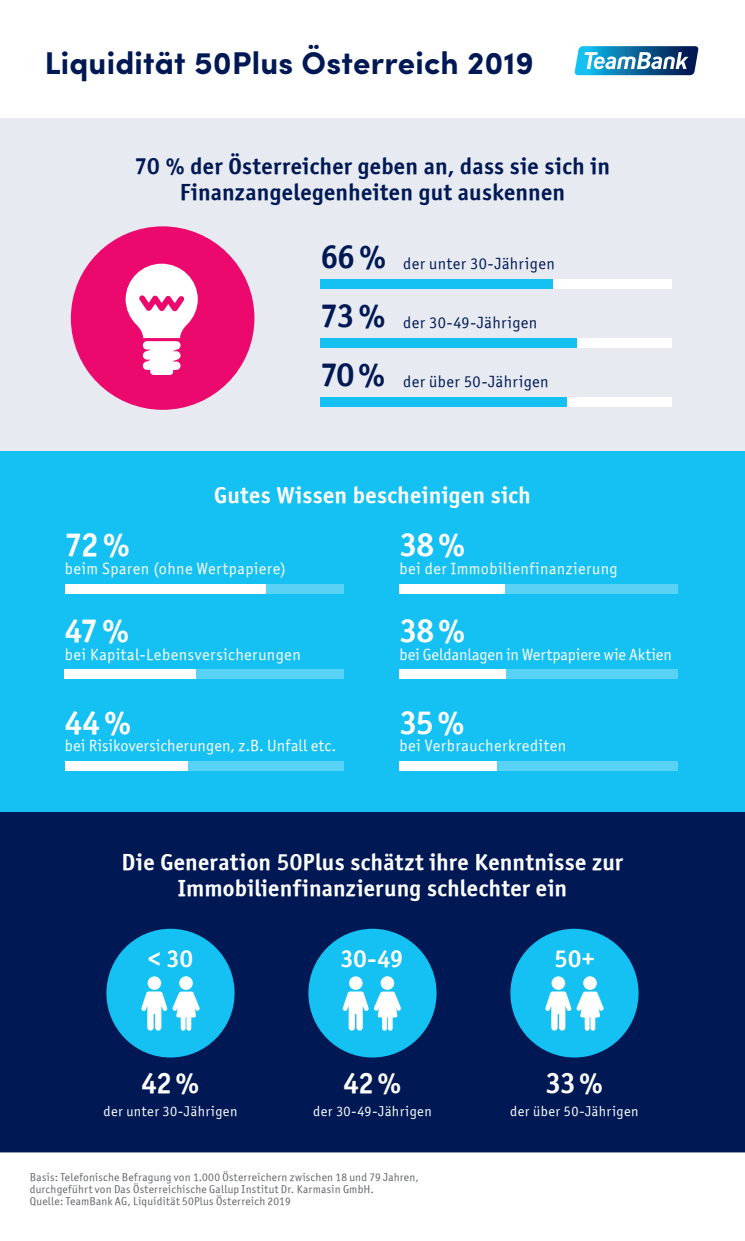
<style>
.page{position:relative;width:745px;height:1241px;background:#fff}
.page>*{position:absolute;margin:0;border:0;box-sizing:border-box;transform-origin:0 0}
.t1{font:33.25px "Officina Sans ITCTT Bold";letter-spacing:-.04em;color:#fff}
.t2{font:700 31.5px "Sofia Pro";letter-spacing:.005em;color:#001954}
.t3{font:29.22px "Officina Sans ITCTT Bold";color:#fff}
.t4{font:24.5px "Officina Sans ITCTT Bold";letter-spacing:.005em;color:#fff}
.t5{font:23.28px/26.2px "Officina Sans ITCTT Bold";letter-spacing:.01em;color:#fff;text-align:center}
.t6{font:23.28px/26.2px "Officina Sans ITCTT Bold";letter-spacing:.01em;color:#001954;text-align:center}
.t7{font:16.28px "Officina Sans ITCTT Book";letter-spacing:.025em;color:#fff}
.t8{font:16.28px "Officina Sans ITCTT Book";letter-spacing:.025em;color:#001954}
.t9{font:16.28px "Officina Sans ITCTT Book";color:#fff}
.t10{font:14.17px "Officina Sans ITCTT Book";letter-spacing:.03em;color:#fff}
.t11{font:11.38px/12.2px "Officina Sans ITCTT Book";letter-spacing:.025em;color:#636568}
.s1{font-family:"Officina Sans ITCTT Bold";font-size:33.25px}
</style>
<div class="page">
<div style="left:0;top:118px;width:744px;height:333px;background:#e7eaf1"></div>
<svg style="left:574px;top:46px;width:124px;height:29px"></svg>
<div style="left:0;top:811px;width:744px;height:341px;background:#001954"></div>
<div style="left:0;top:451px;width:744px;height:360px;background:#15c0f2"></div>
<div style="left:320px;top:396px;width:351px;height:10px;background:#fff"></div>
<div style="left:320px;top:396px;width:246px;height:10px;background:#15c0f2"></div>
<div style="left:320px;top:279px;width:351px;height:10px;background:#fff"></div>
<div style="left:320px;top:279px;width:232px;height:10px;background:#15c0f2"></div>
<div style="left:320px;top:338px;width:351px;height:10px;background:#fff"></div>
<div style="left:320px;top:338px;width:256px;height:10px;background:#15c0f2"></div>
<div style="left:65px;top:583px;width:278px;height:10px;background:#5ad2f5"></div>
<div style="left:65px;top:583px;width:200px;height:10px;background:#fff"></div>
<div style="left:399px;top:583px;width:278px;height:10px;background:#5ad2f5"></div>
<div style="left:399px;top:583px;width:106px;height:10px;background:#fff"></div>
<div style="left:65px;top:669px;width:278px;height:10px;background:#5ad2f5"></div>
<div style="left:65px;top:669px;width:131px;height:10px;background:#fff"></div>
<div style="left:399px;top:669px;width:278px;height:10px;background:#5ad2f5"></div>
<div style="left:399px;top:669px;width:106px;height:10px;background:#fff"></div>
<div style="left:65px;top:761px;width:278px;height:10px;background:#5ad2f5"></div>
<div style="left:65px;top:761px;width:122px;height:9px;background:#fff"></div>
<div style="left:399px;top:761px;width:278px;height:10px;background:#5ad2f5"></div>
<div style="left:399px;top:761px;width:98px;height:9px;background:#fff"></div>
<div style="left:71px;top:226px;width:183px;height:184px;background:#ec096d;border-radius:50%"></div>
<svg style="left:125px;top:264px;width:73px;height:111px"></svg>
<div style="left:106px;top:928px;width:128px;height:129px;background:#15c0f2;border-radius:50%"></div>
<div style="left:308px;top:928px;width:128px;height:129px;background:#15c0f2;border-radius:50%"></div>
<div style="left:510px;top:928px;width:128px;height:129px;background:#15c0f2;border-radius:50%"></div>
<div style="left:147px;top:976px;width:14px;height:13px;background:#fff;border-radius:50%"></div>
<div style="left:179px;top:976px;width:14px;height:13px;background:#fff;border-radius:50%"></div>
<svg style="left:141px;top:991px;width:59px;height:39px"></svg>
<div style="left:349px;top:976px;width:13px;height:13px;background:#fff;border-radius:50%"></div>
<div style="left:380px;top:976px;width:14px;height:13px;background:#fff;border-radius:50%"></div>
<svg style="left:342px;top:991px;width:59px;height:39px"></svg>
<div style="left:551px;top:976px;width:14px;height:13px;background:#fff;border-radius:50%"></div>
<div style="left:582px;top:976px;width:14px;height:13px;background:#fff;border-radius:50%"></div>
<svg style="left:545px;top:991px;width:58px;height:39px"></svg>
<h2 class="t2" style="left:45px;top:39px;width:490px">Liquidität 50Plus Österreich 2019</h2>
<h3 class="t6" style="left:135px;top:152px;width:476px">70 % der Österreicher geben an, dass sie sich in<br>Finanzangelegenheiten gut auskennen</h3>
<h3 class="t8" style="left:320px;top:254px;width:236px"><span class="s1">66%</span> der unter 30-Jährigen</h3>
<h3 class="t8" style="left:320px;top:313px;width:218px"><span class="s1">73%</span> der 30-49-Jährigen</h3>
<h3 class="t8" style="left:320px;top:372px;width:230px"><span class="s1">70%</span> der über 50-Jährigen</h3>
<h1 class="t1" style="left:65px;top:524px;width:67px">72%</h1>
<h3 class="t5" style="left:214px;top:482px;width:318px">Gutes Wissen bescheinigen sich</h3>
<h1 class="t1" style="left:399px;top:524px;width:68px">38%</h1>
<h3 class="t7" style="left:65px;top:559px;width:222px">beim Sparen (ohne Wertpapiere)</h3>
<h3 class="t7" style="left:399px;top:559px;width:219px">bei der Immobilienfinanzierung</h3>
<h1 class="t1" style="left:65px;top:609px;width:66px">47%</h1>
<h1 class="t1" style="left:399px;top:609px;width:68px">38%</h1>
<h3 class="t7" style="left:65px;top:644px;width:237px">bei Kapital-Lebensversicherungen</h3>
<h3 class="t9" style="left:399px;top:644px;width:274px">bei Geldanlagen in Wertpapiere wie Aktien</h3>
<h1 class="t1" style="left:65px;top:701px;width:68px">44%</h1>
<h1 class="t1" style="left:399px;top:701px;width:67px">35%</h1>
<h3 class="t7" style="left:65px;top:736px;width:273px">bei Risikoversicherungen, z.B. Unfall etc.</h3>
<h3 class="t7" style="left:399px;top:736px;width:168px">bei Verbraucherkrediten</h3>
<h3 class="t5" style="left:122px;top:848px;width:502px">Die Generation 50Plus schätzt ihre Kenntnisse zur<br>Immobilienfinanzierung schlechter ein</h3>
<h3 class="t4" style="left:148px;top:943px;width:46px">&lt; 30</h3>
<h3 class="t4" style="left:340px;top:943px;width:64px">30-49</h3>
<h3 class="t4" style="left:554px;top:943px;width:41px">50+</h3>
<h3 class="t3" style="left:141px;top:1064px;width:60px">42%</h3>
<h3 class="t3" style="left:343px;top:1064px;width:60px">42%</h3>
<h3 class="t3" style="left:545px;top:1064px;width:59px">33%</h3>
<p class="t10" style="left:103px;top:1102px;width:135px">der unter 30-Jährigen</p>
<p class="t10" style="left:313px;top:1102px;width:120px">der 30-49-Jährigen</p>
<p class="t10" style="left:510px;top:1102px;width:130px">der über 50-Jährigen</p>
<p class="t11" style="left:30px;top:1170px;width:390px">Basis: Telefonische Befragung von 1.000 Österreichern zwischen 18 und 79 Jahren, durchgeführt von Das Österreichische Gallup Institut Dr. Karmasin GmbH.<br>Quelle: TeamBank AG, Liquidität 50Plus Österreich 2019</p>
</div>
